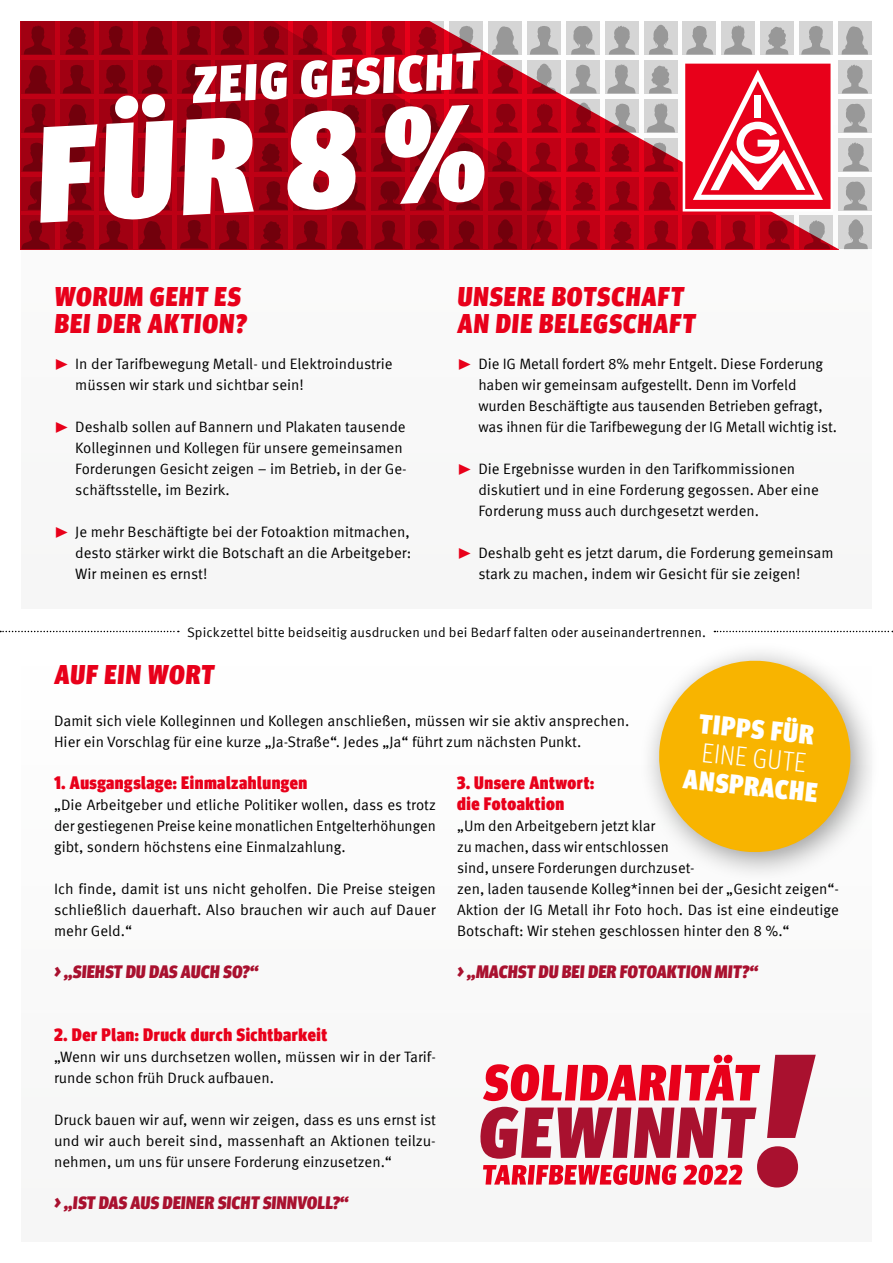
<style>
.page{position:relative;width:893px;height:1263px;background:#fff}
.page>*{position:absolute;margin:0;border:0;box-sizing:border-box;transform-origin:0 0}
.t1{font:900 condensed 136.65px "Meta Head IGM";color:#fff}
.t2{font:900 condensed 51.3px "Meta Head IGM";color:#fff}
.t3{font:900 condensed 27px/27px "Meta Head IGM";color:#e8001a}
.Störer_2__Zeile___Bl{font:900 condensed 27px "Meta Head IGM";color:#fff}
.Störer_2__Zeile___Bl-2{font:300 condensed 27px "Meta Head IGM";color:#fff}
.H3___Textblock_Übers{font:900 condensed 18px/21px "Meta Head IGM";letter-spacing:.03em;color:#e8001a}
.Frage{font:900 condensed 18px "Meta Head IGM";color:#a9112f}
.Fließtext{font:15px/21px "Meta IGM";color:#000;text-align:justify}
.Aufzählung___1__Eben{font:15px/21px "Meta IGM";letter-spacing:-.005em;color:#000}
.t4{font:13.5px "Meta IGM";letter-spacing:.005em;color:#000}
.s1{font-weight:700;font-size:30px;color:#e8001a}
</style>
<div class="page">
<div style="left:21px;top:21px;width:851px;height:588px;background:#f8f8f8"></div>
<div style="left:21px;top:663px;width:851px;height:579px;background:#f9f9f9"></div>
<svg style="left:0;top:631px;width:179px;height:1px"></svg>
<svg style="left:714px;top:631px;width:179px;height:1px"></svg>
<svg style="left:480px;top:1055px;width:336px;height:132px"></svg>
<div style="left:639px;top:640px;width:243px;height:243px;background:#000;opacity:.4"></div>
<svg style="left:654px;top:656px;width:201px;height:201px"></svg>
<div style="left:838px;top:21px;width:34px;height:34px;background:#d5d5d5"></div>
<div style="left:838px;top:60px;width:34px;height:33px;background:#d5d5d5"></div>
<div style="left:838px;top:99px;width:34px;height:33px;background:#d5d5d5"></div>
<div style="left:838px;top:138px;width:34px;height:33px;background:#d5d5d5"></div>
<div style="left:838px;top:177px;width:34px;height:33px;background:#d5d5d5"></div>
<div style="left:838px;top:216px;width:34px;height:33px;background:#d5d5d5"></div>
<svg style="left:842px;top:26px;width:26px;height:29px"></svg>
<svg style="left:844px;top:181px;width:23px;height:29px"></svg>
<svg style="left:844px;top:103px;width:23px;height:29px"></svg>
<svg style="left:844px;top:219px;width:24px;height:30px"></svg>
<svg style="left:842px;top:64px;width:26px;height:29px"></svg>
<svg style="left:843px;top:142px;width:26px;height:29px"></svg>
<svg style="left:20px;top:21px;width:819px;height:228px;background:#aa202f"></svg>
<svg style="left:683px;top:61px;width:150px;height:150px"></svg>
<p class="t2" style="left:189px;top:44px;width:289px;rotate:-3deg">ZEIG GESICHT</p>
<p class="t1" style="left:28px;top:66px;width:451px;rotate:-3deg">FÜR 8 %</p>
<h2 class="t3" style="left:54px;top:281px;width:197px">WORUM GEHT ES<br>BEI DER AKTION?</h2>
<p class="Aufzählung___1__Eben" style="left:75px;top:352px;width:319px;text-indent:-21px"><span class="s1">▸</span> In der Tarifbewegung Metall- und Elektroindustrie müssen wir stark und sichtbar sein!</p>
<p class="Aufzählung___1__Eben" style="left:75px;top:415px;width:333px;text-indent:-21px"><span class="s1">▸</span> Deshalb sollen auf Bannern und Plakaten tausende Kolleginnen und Kollegen für unsere gemeinsamen Forderungen Gesicht zeigen – im Betrieb, in der Ge&shy;schäftsstelle, im Bezirk.</p>
<p class="Aufzählung___1__Eben" style="left:75px;top:520px;width:337px;text-align:justify;text-indent:-21px"><span class="s1">▸</span> Je mehr Beschäftigte bei der Fotoaktion mitmachen, desto stärker wirkt die Botschaft an die Arbeitgeber:<br>Wir meinen es ernst!</p>
<h2 class="t3" style="left:457px;top:281px;width:243px">UNSERE BOTSCHAFT<br>AN DIE BELEGSCHAFT</h2>
<p class="Aufzählung___1__Eben" style="left:478px;top:352px;width:360px;text-indent:-21px"><span class="s1">▸</span> Die IG Metall fordert 8% mehr Entgelt. Diese Forderung haben wir gemeinsam aufgestellt. Denn im Vorfeld wurden Beschäftigte aus tausenden Betrieben gefragt, was ihnen für die Tarifbewegung der IG Metall wichtig ist.</p>
<p class="Aufzählung___1__Eben" style="left:478px;top:457px;width:342px;text-indent:-21px"><span class="s1">▸</span> Die Ergebnisse wurden in den Tarifkommissionen diskutiert und in eine Forderung gegossen. Aber eine<br>Forderung muss auch durchgesetzt werden.</p>
<p class="Aufzählung___1__Eben" style="left:478px;top:541px;width:357px;text-indent:-21px"><span class="s1">▸</span> Deshalb geht es jetzt darum, die Forderung gemeinsam stark zu machen, indem wir Gesicht für sie zeigen!</p>
<p class="t4" style="left:187px;top:622px;width:520px">Spickzettel bitte beidseitig ausdrucken und bei Bedarf falten oder auseinandertrennen.</p>
<h2 class="t3" style="left:54px;top:659px;width:164px">AUF EIN WORT</h2>
<p class="Fließtext" style="left:54px;top:709px;width:577px">Damit sich viele Kolleginnen und Kollegen anschließen, müssen wir sie aktiv ansprechen.</p>
<p class="Fließtext" style="left:54px;top:730px;width:529px">Hier ein Vorschlag für eine kurze „Ja-Straße“. Jedes „Ja“ führt zum nächsten Punkt.</p>
<h3 class="H3___Textblock_Übers" style="left:54px;top:771px;width:255px">1. Ausgangslage: Einmalzahlungen</h3>
<p class="Fließtext" style="left:54px;top:793px;width:383px">„Die Arbeitgeber und etliche Politiker wollen, dass es trotz der gestiegenen Preise keine monatlichen Entgelterhöhungen gibt, sondern höchstens eine Einmalzahlung.</p>
<p class="Fließtext" style="left:54px;top:877px;width:383px">Ich finde, damit ist uns nicht geholfen. Die Preise steigen schließlich dauerhaft. Also brauchen wir auch auf Dauer mehr Geld.“</p>
<p class="Frage" style="left:54px;top:957px;width:208px">&gt; „SIEHST DU DAS AUCH SO?“</p>
<h4 class="Störer_2__Zeile___Bl" style="left:701px;top:702px;width:117px;rotate:6deg">TIPPS FÜR</h4>
<h4 class="Störer_2__Zeile___Bl-2" style="left:704px;top:733px;width:106px;rotate:6deg">EINE GUTE</h4>
<h4 class="Störer_2__Zeile___Bl" style="left:686px;top:757px;width:136px;rotate:6deg">ANSPRACHE</h4>
<h3 class="H3___Textblock_Übers" style="left:457px;top:771px;width:139px">3. Unsere Antwort: die Fotoaktion</h3>
<p class="Fließtext" style="left:457px;top:814px;width:383px;text-align:left">„Um den Arbeitgebern jetzt klar<br>zu machen, dass wir entschlossen<br>sind, unsere Forderungen durchzuset-<br>zen, laden tausende Kolleg*innen bei der „Gesicht zeigen“- Aktion der IG Metall ihr Foto hoch. Das ist eine eindeutige Botschaft: Wir stehen geschlossen hinter den 8 %.“</p>
<p class="Frage" style="left:457px;top:957px;width:304px">&gt; „MACHST DU BEI DER FOTOAKTION MIT?“</p>
<h3 class="H3___Textblock_Übers" style="left:54px;top:1023px;width:275px">2. Der Plan: Druck durch Sichtbarkeit</h3>
<p class="Fließtext" style="left:54px;top:1045px;width:383px">„Wenn wir uns durchsetzen wollen, müssen wir in der Tarif&shy;runde schon früh Druck aufbauen.</p>
<p class="Fließtext" style="left:54px;top:1108px;width:383px">Druck bauen wir auf, wenn wir zeigen, dass es uns ernst ist und wir auch bereit sind, massenhaft an Aktionen teilzu&shy;nehmen, um uns für unsere Forderung einzusetzen.“</p>
<p class="Frage" style="left:54px;top:1188px;width:298px">&gt; „IST DAS AUS DEINER SICHT SINNVOLL?“</p>
</div>
